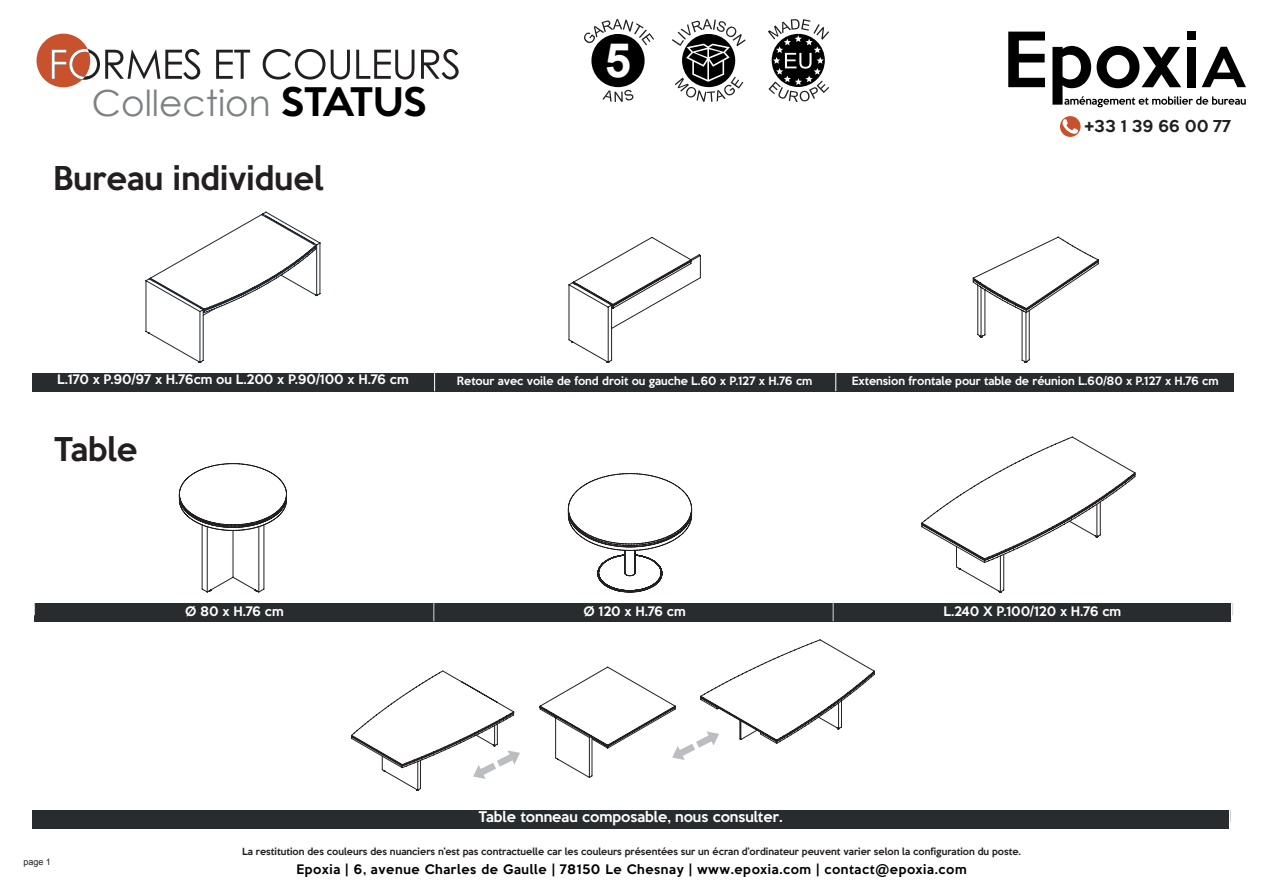
<style>
.page{position:relative;width:1263px;height:893px;background:#fff}
.page>*{position:absolute;margin:0;border:0;box-sizing:border-box;transform-origin:0 0}
.t1{font:700 47.4px "Arial";color:#fff}
.t2{font:36px "Century Gothic";color:#7e8183}
.t3{font:500 30px "Keep Calm";color:#231f20}
.t4{font:500 15px "Keep Calm";color:#231f20}
.t5{font:500 13.5px "Keep Calm";color:#fff}
.t6{font:500 12px "Keep Calm";letter-spacing:.05em;color:#000}
.t7{font:500 12px "Keep Calm";color:#fff}
.t8{font:500 12px "Keep Calm";letter-spacing:-.02em;color:#fff}
.t9{font:500 10.5px "Keep Calm";color:#fff}
.t10{font:500 9px "Keep Calm";color:#231f20}
.t11{font:9px "Arial";color:#231f20}
.s1{font-family:"Keep Calm";font-weight:500;color:#000001}
</style>
<div class="page">
<div style="left:37px;top:34px;width:53px;height:53px;background:#c8522d;border-radius:50%"></div>
<svg style="left:216px;top:50px;width:34px;height:29px"></svg>
<svg style="left:263px;top:49px;width:62px;height:31px"></svg>
<svg style="left:331px;top:50px;width:19px;height:30px"></svg>
<svg style="left:356px;top:50px;width:58px;height:30px"></svg>
<svg style="left:421px;top:49px;width:38px;height:31px"></svg>
<svg style="left:52px;top:49px;width:148px;height:31px"></svg>
<div style="left:1060px;top:116px;width:20px;height:21px;background:#c8522d;border-radius:50%"></div>
<svg style="left:1062px;top:119px;width:16px;height:15px"></svg>
<svg style="left:1008px;top:32px;width:37px;height:55px"></svg>
<div style="left:1187px;top:31px;width:9px;height:9px;background:#000"></div>
<svg style="left:1052px;top:46px;width:194px;height:61px"></svg>
<svg style="left:672px;top:19px;width:74px;height:83px"></svg>
<div style="left:591px;top:34px;width:54px;height:53px;background:#000001;border-radius:50%"></div>
<svg style="left:584px;top:19px;width:70px;height:26px"></svg>
<svg style="left:602px;top:90px;width:31px;height:12px"></svg>
<svg style="left:768px;top:19px;width:61px;height:83px"></svg>
<div style="left:32px;top:373px;width:1202px;height:18px;background:#292c2f"></div>
<div style="left:34px;top:603px;width:1196px;height:18px;background:#292c2f"></div>
<div style="left:32px;top:810px;width:1196px;height:18px;background:#292c2f"></div>
<svg style="left:835px;top:373px;width:1px;height:18px"></svg>
<svg style="left:434px;top:373px;width:1px;height:18px"></svg>
<svg style="left:34px;top:603px;width:1px;height:12px"></svg>
<svg style="left:433px;top:603px;width:1px;height:18px"></svg>
<svg style="left:833px;top:603px;width:1px;height:18px"></svg>
<svg style="left:1232px;top:603px;width:1px;height:12px"></svg>
<svg style="left:1230px;top:810px;width:1px;height:12px"></svg>
<svg style="left:145px;top:211px;width:176px;height:152px"></svg>
<svg style="left:178px;top:463px;width:109px;height:130px"></svg>
<svg style="left:567px;top:473px;width:126px;height:120px"></svg>
<svg style="left:921px;top:436px;width:215px;height:157px"></svg>
<svg style="left:539px;top:666px;width:133px;height:112px"></svg>
<svg style="left:351px;top:670px;width:169px;height:121px"></svg>
<svg style="left:672px;top:639px;width:203px;height:121px"></svg>
<svg style="left:972px;top:236px;width:127px;height:127px"></svg>
<svg style="left:568px;top:237px;width:133px;height:126px"></svg>
<h2 class="t2" style="left:92px;top:78px;width:336px">Collection <span class="s1">STATUS</span></h2>
<p class="t3" style="left:53px;top:152px;width:272px">Bureau individuel</p>
<h1 class="t1" style="left:605px;top:27px;width:28px">5</h1>
<h3 class="t4" style="left:1084px;top:113px;width:148px">+33 1 39 66 00 77</h3>
<p class="t7" style="left:57px;top:369px;width:353px">L.170 x P.90/97 x H.76cm ou L.200 x P.90/100 x H.76 cm</p>
<p class="t3" style="left:54px;top:423px;width:85px">Table</p>
<p class="t9" style="left:457px;top:372px;width:357px">Retour avec voile de fond droit ou gauche L.60 x P.127 x H.76 cm</p>
<p class="t9" style="left:852px;top:372px;width:368px">Extension frontale pour table de réunion L.60/80 x P.127 x H.76 cm</p>
<p class="t7" style="left:185px;top:600px;width:100px">Ø 80 x H.76 cm</p>
<p class="t7" style="left:583px;top:600px;width:104px">Ø 120 x H.76 cm</p>
<p class="t8" style="left:943px;top:600px;width:179px">L.240 X P.100/120 x H.76 cm</p>
<p class="t11" style="left:23px;top:855px;width:29px">page 1</p>
<p class="t5" style="left:478px;top:805px;width:305px">Table tonneau composable, nous consulter.</p>
<p class="t10" style="left:242px;top:843px;width:780px">La restitution des couleurs des nuanciers n’est pas contractuelle car les couleurs présentées sur un écran d’ordinateur peuvent varier selon la configuration du poste.</p>
<h3 class="t6" style="left:296px;top:859px;width:672px">Epoxia | 6, avenue Charles de Gaulle | 78150 Le Chesnay | www.epoxia.com | contact@epoxia.com</h3>
</div>
